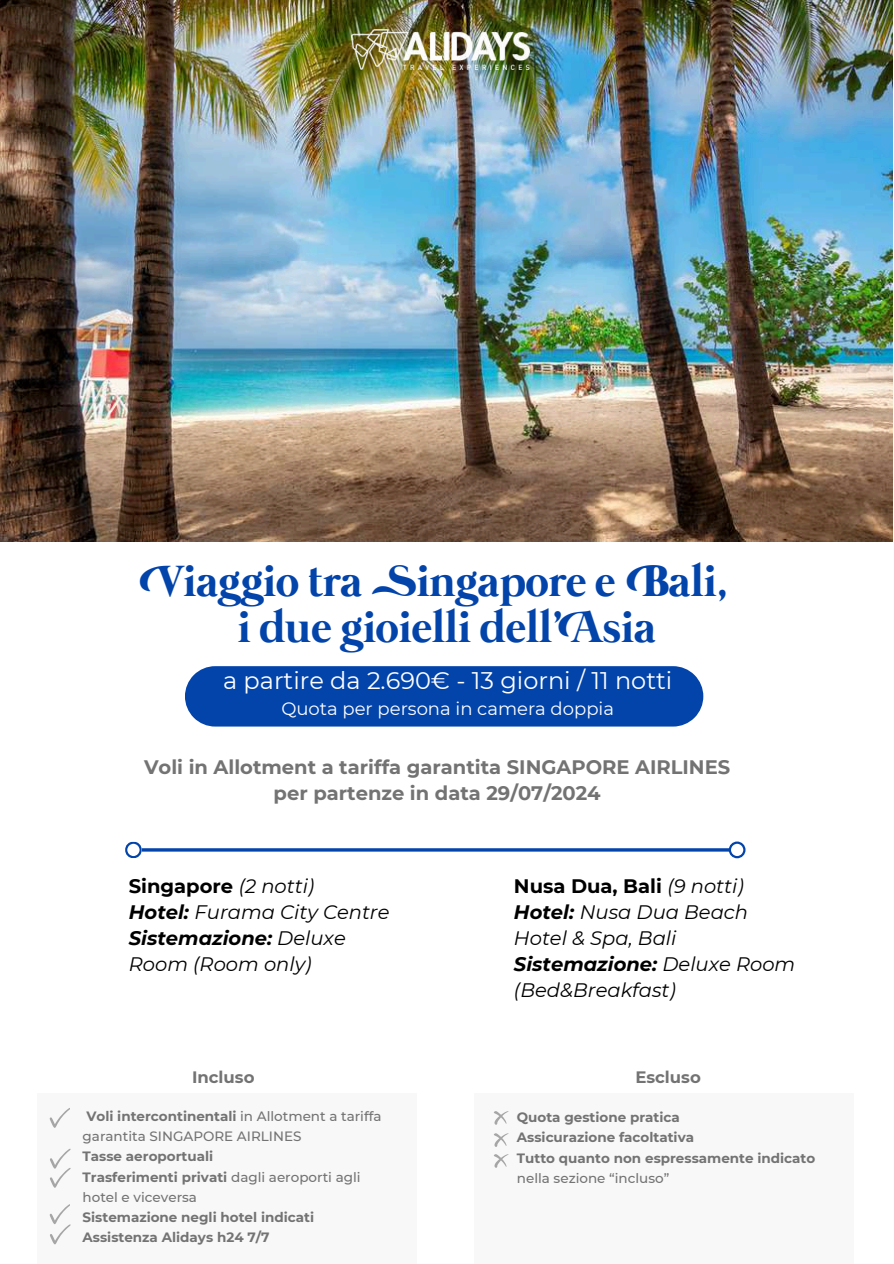
<style>
.page{position:relative;width:894px;height:1264px;background:#fff}
.page>*{position:absolute;margin:0;border:0;box-sizing:border-box;transform-origin:0 0}
.t1{font:700 45px/46.2px "Mermaid Swash Caps";color:#0344ab;text-align:center}
.t2{font:24px "Montserrat";color:#fff}
.t3{font:italic 19.5px/25.8px "Montserrat";color:#000}
.t4{font:700 19.5px/25.8px "Montserrat";color:#737373;text-align:center}
.t5{font:18px "Montserrat";color:#fff}
.t6{font:700 16.5px "Montserrat";color:#737373}
.t7{font:700 13.5px/20.2px "Montserrat";color:#737373}
.t8{font:500 13.5px/20.2px "Montserrat";color:#737373}
.s1{font-weight:700;font-style:normal}
.s2{font-weight:700}
.s3{font-weight:500}
</style>
<div class="page">
<img style="left:0;top:0;width:892px;height:541px">
<div style="left:185px;top:666px;width:518px;height:60px;background:#0344ab"></div>
<hr style="left:142px;top:848px;width:595px;height:3px;background:#0344ab">
<svg style="left:125px;top:841px;width:17px;height:17px"></svg>
<svg style="left:728px;top:841px;width:17px;height:17px"></svg>
<div style="left:37px;top:1093px;width:379px;height:170px;background:#f8f8f8"></div>
<svg style="left:50px;top:1108px;width:20px;height:19px"></svg>
<div style="left:474px;top:1093px;width:379px;height:170px;background:#f8f8f8"></div>
<svg style="left:494px;top:1111px;width:14px;height:13px"></svg>
<svg style="left:494px;top:1133px;width:14px;height:13px"></svg>
<svg style="left:494px;top:1154px;width:14px;height:13px"></svg>
<svg style="left:50px;top:1149px;width:20px;height:38px"></svg>
<svg style="left:50px;top:1204px;width:20px;height:40px"></svg>
<img style="left:351px;top:30px;width:178px;height:39px">
<h1 class="t1" style="left:157px;top:561px;width:572px">Viaggio tra Singapore e Bali, i due gioielli dell’ Asia</h1>
<h2 class="t2" style="left:223px;top:665px;width:450px">a partire da 2.690€ - 13 giorni / 11 notti</h2>
<h3 class="t5" style="left:281px;top:697px;width:334px">Quota per persona in camera doppia</h3>
<h3 class="t4" style="left:144px;top:753px;width:587px">Voli in Allotment a tariffa garantita SINGAPORE AIRLINES per partenze in data 29/07/2024</h3>
<h3 class="t3" style="left:129px;top:873px;width:262px"><span class="s1">Singapore</span> (2 notti)<br><span class="s2">Hotel:</span> Furama City Centre<br><span class="s2">Sistemazione:</span> Deluxe<br>Room (Room only)</h3>
<h3 class="t3" style="left:514px;top:873px;width:283px"><span class="s1">Nusa Dua, Bali</span> (9 notti)<br><span class="s2">Hotel:</span> Nusa Dua Beach<br>Hotel &amp; Spa, Bali<br><span class="s2">Sistemazione:</span> Deluxe Room (Bed&amp;Breakfast)</h3>
<p class="t6" style="left:192px;top:1066px;width:64px">Incluso</p>
<p class="t6" style="left:635px;top:1066px;width:67px">Escluso</p>
<p class="t8" style="left:83px;top:1105px;width:300px"><span class="s2">Voli intercontinentali</span> in Allotment a tariffa garantita SINGAPORE AIRLINES</p>
<p class="t7" style="left:83px;top:1146px;width:279px">Tasse aeroportuali<br>Trasferimenti privati <span class="s3">dagli aeroporti agli hotel e viceversa</span></p>
<p class="t7" style="left:83px;top:1207px;width:233px">Sistemazione negli hotel indicati<br>Assistenza Alidays h24 7/7</p>
<p class="t7" style="left:516px;top:1107px;width:300px">Quota gestione pratica<br>Assicurazione facoltativa<br>Tutto quanto non espressamente indicato</p>
<p class="t8" style="left:516px;top:1167px;width:154px">nella sezione “incluso”</p>
</div>
